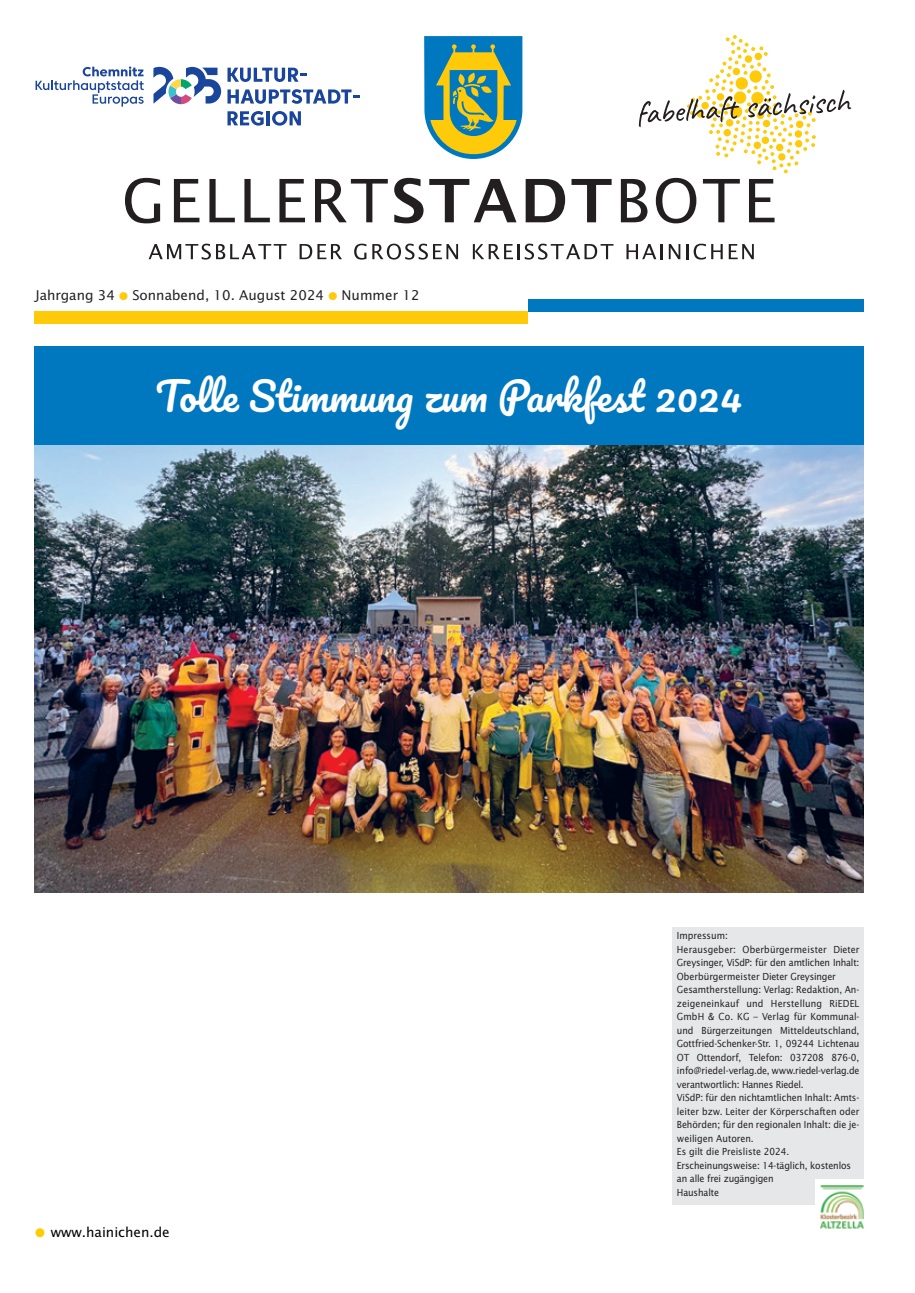
<style>
.page{position:relative;width:915px;height:1293px;background:#fff}
.page>*{position:absolute;margin:0;border:0;box-sizing:border-box;transform-origin:0 0}
.t1{font:39px "Pacifico";color:#fff}
.t2{font:13.5px "Lucida Sans";color:#231f20}
.t3{font:13.5px "Lucida Sans+T42";color:#000}
.t4{font:9.75px/13.5px "Lucida Sans";letter-spacing:-.005em;color:#231f20;scale:.92 1}
.s1{color:#feca0a}
</style>
<div class="page">
<div style="left:35px;top:1228px;width:9px;height:9px;background:#fecc00;border-radius:50%"></div>
<div style="left:672px;top:927px;width:191px;height:277px;background:#e6e7e9"></div>
<svg style="left:424px;top:36px;width:98px;height:123px;background:#6fa085"></svg>
<svg style="left:125px;top:178px;width:35px;height:45px"></svg>
<svg style="left:174px;top:179px;width:25px;height:43px"></svg>
<svg style="left:209px;top:179px;width:26px;height:43px"></svg>
<svg style="left:244px;top:179px;width:26px;height:43px"></svg>
<svg style="left:279px;top:179px;width:26px;height:43px"></svg>
<svg style="left:315px;top:179px;width:72px;height:43px"></svg>
<svg style="left:394px;top:178px;width:29px;height:45px"></svg>
<svg style="left:429px;top:179px;width:87px;height:43px"></svg>
<svg style="left:525px;top:179px;width:40px;height:43px"></svg>
<svg style="left:571px;top:179px;width:40px;height:43px"></svg>
<svg style="left:148px;top:244px;width:138px;height:16px"></svg>
<svg style="left:299px;top:244px;width:43px;height:15px"></svg>
<svg style="left:354px;top:244px;width:12px;height:16px"></svg>
<svg style="left:372px;top:244px;width:86px;height:16px"></svg>
<svg style="left:472px;top:244px;width:141px;height:16px"></svg>
<svg style="left:626px;top:244px;width:36px;height:15px"></svg>
<svg style="left:668px;top:244px;width:12px;height:15px"></svg>
<svg style="left:686px;top:244px;width:19px;height:16px"></svg>
<svg style="left:711px;top:244px;width:11px;height:15px"></svg>
<svg style="left:728px;top:244px;width:25px;height:15px"></svg>
<svg style="left:620px;top:35px;width:231px;height:188px"></svg>
<div style="left:527px;top:299px;width:336px;height:12px;background:#0078c0"></div>
<div style="left:815px;top:1179px;width:48px;height:50px;background:#fff"></div>
<img style="left:820px;top:1185px;width:44px;height:44px">
<div style="left:34px;top:311px;width:493px;height:12px;background:#feca0a"></div>
<svg style="left:36px;top:67px;width:108px;height:40px"></svg>
<svg style="left:227px;top:68px;width:79px;height:14px"></svg>
<svg style="left:227px;top:89px;width:132px;height:15px"></svg>
<svg style="left:227px;top:111px;width:36px;height:15px"></svg>
<hr style="left:266px;top:111px;width:4px;height:14px;background:#1a459c">
<svg style="left:272px;top:111px;width:29px;height:15px"></svg>
<svg style="left:153px;top:67px;width:68px;height:37px"></svg>
<img style="left:34px;top:444px;width:829px;height:448px">
<div style="left:34px;top:346px;width:829px;height:98px;background:#0078c0"></div>
<h2 class="t2" style="left:36px;top:290px;width:385px">Jahrgang 34 <span class="s1">●</span> Sonnabend, 10. August 2024 <span class="s1">●</span> Nummer 12</h2>
<h1 class="t1" style="left:155px;top:375px;width:588px">Tolle Stimmung zum Parkfest 2024</h1>
<h2 class="t3" style="left:51px;top:1226px;width:120px">www.hainichen.de</h2>
<p class="t4" style="left:676px;top:929px;width:200px">Impressum:<br>Herausgeber: Oberbürgermeister Dieter Greysinger, ViSdP: für den amtlichen Inhalt:<br>Oberbürgermeister Dieter Greysinger Gesamtherstellung: Verlag: Redaktion, An&shy;zeigeneinkauf und Herstellung RiEDEL GmbH &amp; Co. KG – Verlag für Kommunal&shy;und Bürgerzeitungen Mitteldeutschland, Gottfried-Schenker-Str. 1, 09244 Lich tenau OT Ottendorf, Telefon: 037208 876-0, info@riedel-verlag.de, www.riedel-verlag.de verantwortlich: Hannes Riedel.<br>ViSdP: für den nichtamtlichen Inhalt: Amts&shy;leiter bzw. Leiter der Körperschaften oder Behörden; für den regionalen Inhalt: die je&shy;weiligen Autoren.<br>Es gilt die Preisliste 2024.<br>Erscheinungsweise: 14-täglich, kos tenlos an alle frei zugängigen<br>Haushalte</p>
</div>
